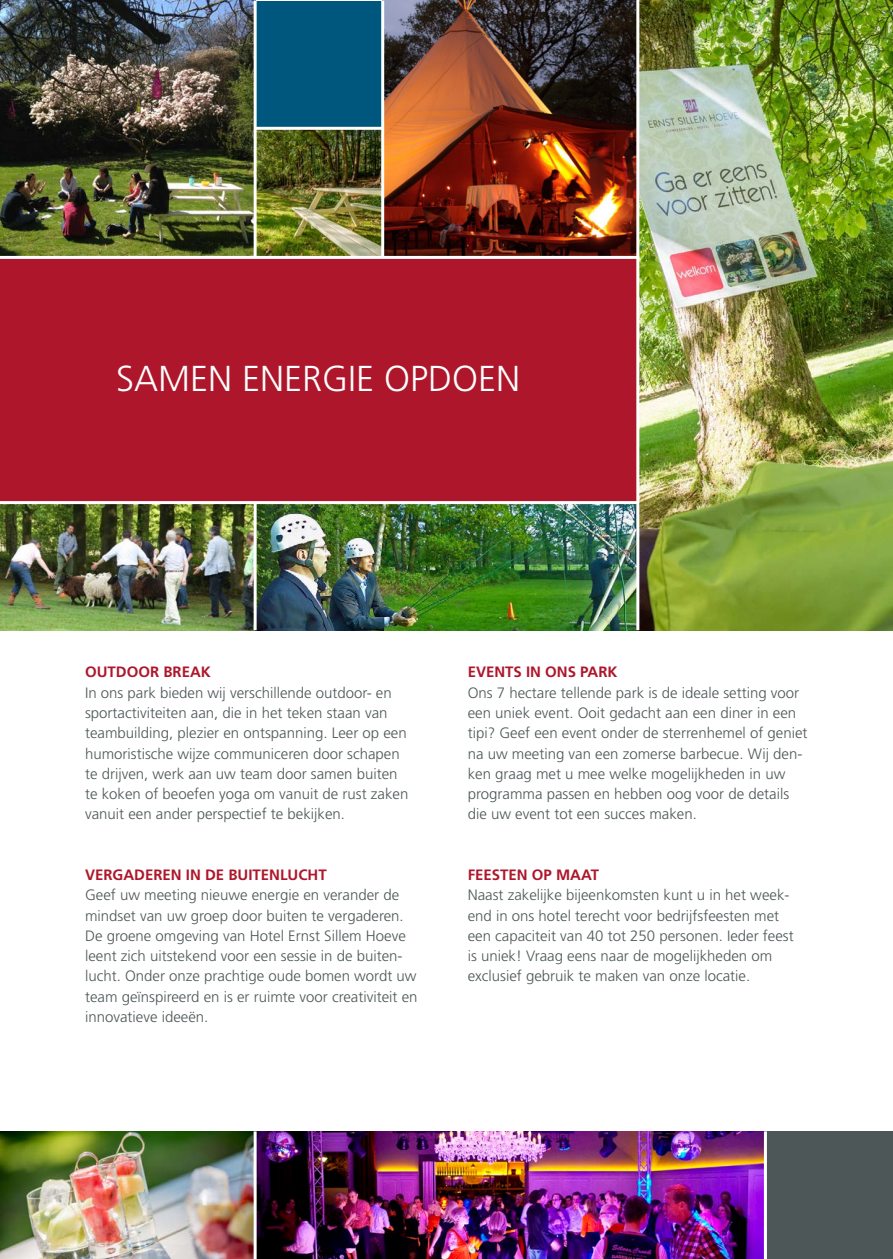
<style>
.page{position:relative;width:893px;height:1259px;background:#fff}
.page>*{position:absolute;margin:0;border:0;box-sizing:border-box;transform-origin:0 0}
.t1{font:300 36px "Frutiger LT Std";color:#fff}
.tekst{font:300 15px/20.2px "Frutiger LT Std";color:#4e5758}
.tussenkop{font:700 15px "Frutiger LT Std";color:#ae172b}
</style>
<div class="page">
<img style="left:639px;top:1px;width:254px;height:629px">
<div style="left:0;top:256px;width:638px;height:245px;background:#ae172b"></div>
<img style="left:384px;top:1px;width:252px;height:255px">
<img style="left:0;top:1px;width:254px;height:255px">
<div style="left:255px;top:1px;width:128px;height:127px;background:#00577d"></div>
<img style="left:257px;top:130px;width:124px;height:126px">
<img style="left:0;top:504px;width:636px;height:126px">
<hr style="left:255px;top:127px;width:128px;height:3px;background:#fff">
<hr style="left:381px;top:1px;width:3px;height:256px;background:#fff">
<hr style="left:254px;top:1px;width:3px;height:256px;background:#fff">
<hr style="left:254px;top:502px;width:3px;height:128px;background:#fff">
<hr style="left:0;top:256px;width:638px;height:3px;background:#fff">
<hr style="left:636px;top:0;width:3px;height:630px;background:#fff">
<img style="left:0;top:1131px;width:764px;height:128px">
<div style="left:765px;top:1131px;width:128px;height:128px;background:#4e5758"></div>
<hr style="left:254px;top:1131px;width:3px;height:128px;background:#fff">
<hr style="left:764px;top:1131px;width:3px;height:128px;background:#fff">
<p class="t1" style="left:116px;top:358px;width:406px">SAMEN ENERGIE OPDOEN</p>
<p class="tussenkop" style="left:85px;top:663px;width:127px">OUTDOOR BREAK</p>
<p class="tekst" style="left:85px;top:682px;width:325px">In ons park bieden wij verschillende outdoor- en sportactiviteiten aan, die in het teken staan van teambuilding, plezier en ontspanning. Leer op een humoristische wijze communiceren door schapen te drijven, werk aan uw team door samen buiten te koken of beoefen yoga om vanuit de rust zaken vanuit een ander perspectief te bekijken.</p>
<p class="tussenkop" style="left:85px;top:866px;width:243px">VERGADEREN IN DE BUITENLUCHT</p>
<p class="tekst" style="left:85px;top:885px;width:334px">Geef uw meeting nieuwe energie en verander de mindset van uw groep door buiten te vergaderen.<br>De groene omgeving van Hotel Ernst Sillem Hoeve leent zich uitstekend voor een sessie in de buiten&shy;lucht. Onder onze prachtige oude bomen wordt uw team geïnspireerd en is er ruimte voor creativiteit en innovatieve ideeën.</p>
<p class="tussenkop" style="left:468px;top:663px;width:151px">EVENTS IN ONS PARK</p>
<p class="tekst" style="left:468px;top:682px;width:341px">Ons 7 hectare tellende park is de ideale setting voor een uniek event. Ooit gedacht aan een diner in een tipi? Geef een event onder de sterrenhemel of geniet na uw meeting van een zomerse barbecue. Wij den&shy;ken graag met u mee welke mogelijkheden in uw programma passen en hebben oog voor de details die uw event tot een succes maken.</p>
<p class="tussenkop" style="left:468px;top:866px;width:133px">FEESTEN OP MAAT</p>
<p class="tekst" style="left:468px;top:885px;width:327px">Naast zakelijke bijeenkomsten kunt u in het week&shy;end in ons hotel terecht voor bedrijfsfeesten met een capaciteit van 40 tot 250 personen. Ieder feest is uniek! Vraag eens naar de mogelijkheden om exclusief gebruik te maken van onze locatie.</p>
</div>
